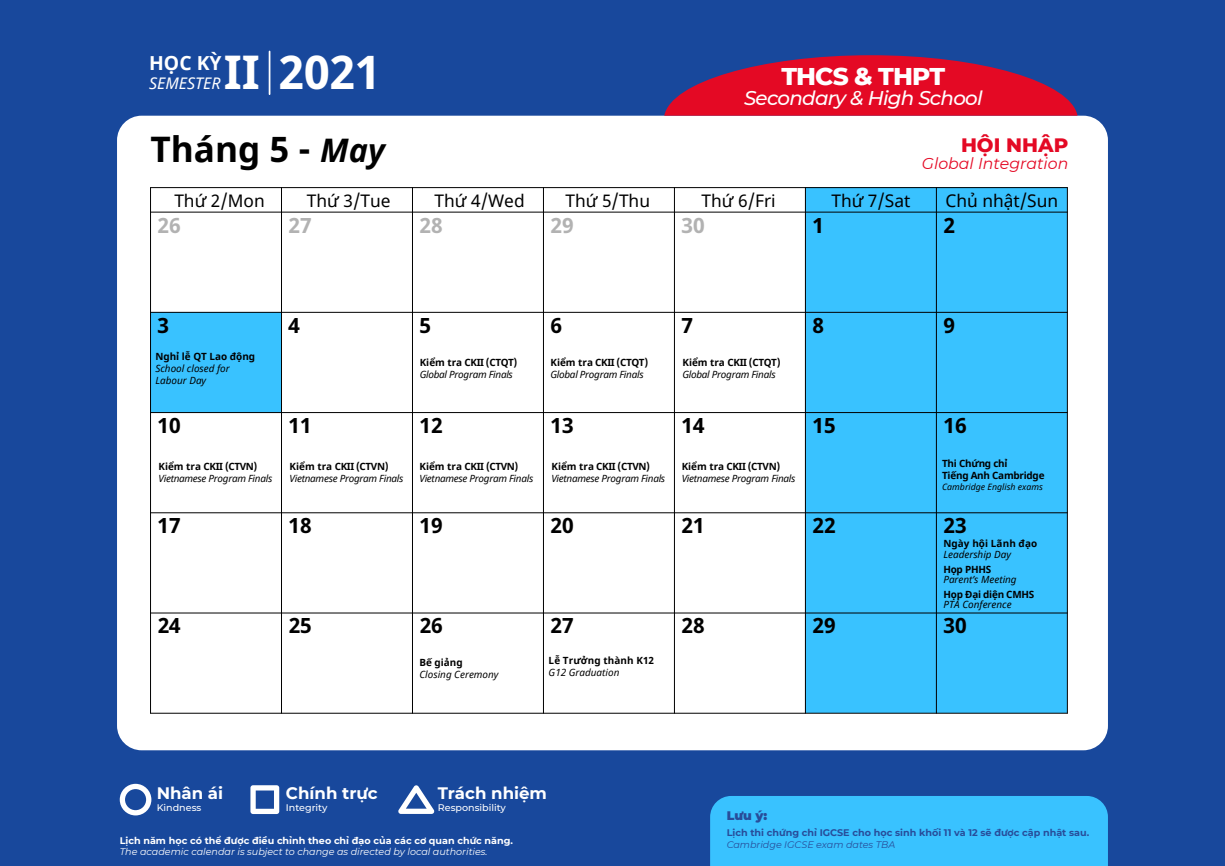
<style>
.page{position:relative;width:1225px;height:866px;background:#18489c}
.page>*{position:absolute;margin:0;border:0;box-sizing:border-box;transform-origin:0 0}
.t1{font:700 46.38px "Noto Sans";color:#fff}
.t2{font:700 35.18px "Noto Sans";color:#000}
.t3{font:800 24.85px "Montserrat";letter-spacing:-.035em;color:#fff}
.t4{font:700 21px "Noto Sans";color:#000}
.t5{font:700 21px "Noto Sans";color:#b2b2b2}
.t6{font:italic 500 19.78px "Montserrat";letter-spacing:-.035em;color:#fff}
.t7{font:800 19.78px "Montserrat";color:#e40924}
.t8{font:700 19.25px "Noto Sans";color:#fff}
.t9{font:17.32px "Noto Sans";color:#000}
.t10{font:700 16.62px "Montserrat";color:#fff}
.t11{font:italic 15.92px "Noto Sans";color:#fff}
.t12{font:italic 15.75px "Montserrat";color:#e40924}
.t13{font:900 12.42px "Montserrat";color:#284d9a}
.t14{font:700 9.97px/12.2px "Noto Sans";letter-spacing:-.025em;color:#000}
.t15{font:italic 9.97px "Noto Sans";letter-spacing:-.025em;color:#000}
.t16{font:italic 9.97px/11.9px "Noto Sans";color:#000}
.t17{font:700 9.97px "Noto Sans";letter-spacing:.01em;color:#000}
.t18{font:700 9.97px "Noto Sans";color:#000}
.t19{font:italic 9.62px "Montserrat";color:#fff}
.t20{font:700 9.62px "Montserrat";color:#fff}
.t21{font:700 9.62px "Montserrat";color:#284d9a}
.t22{font:500 9.62px "Montserrat";color:#fff}
.t23{font:italic 9.62px "Montserrat";color:#284d9a}
.t24{font:italic 8.75px "Noto Sans";color:#000}
.s1{font-style:italic;font-size:32.38px}
</style>
<div class="page">
<svg style="left:120px;top:784px;width:31px;height:31px"></svg>
<svg style="left:398px;top:785px;width:36px;height:29px"></svg>
<svg style="left:250px;top:785px;width:29px;height:29px"></svg>
<div style="left:117px;top:116px;width:991px;height:634px;background:#fff;border-radius:25px"></div>
<div style="left:805px;top:188px;width:131px;height:525px;background:#39c2ff"></div>
<div style="left:150px;top:312px;width:131px;height:100px;background:#39c2ff"></div>
<div style="left:936px;top:188px;width:131px;height:525px;background:#39c2ff"></div>
<hr style="left:150px;top:187px;width:917px;height:1px;background:#000">
<hr style="left:150px;top:713px;width:917px;height:1px;background:#000">
<hr style="left:150px;top:188px;width:1px;height:525px;background:#000">
<hr style="left:1067px;top:188px;width:1px;height:525px;background:#000">
<hr style="left:150px;top:212px;width:917px;height:1px;background:#000">
<hr style="left:150px;top:312px;width:917px;height:1px;background:#000">
<hr style="left:150px;top:412px;width:917px;height:1px;background:#000">
<hr style="left:150px;top:512px;width:917px;height:1px;background:#000">
<hr style="left:150px;top:613px;width:917px;height:1px;background:#000">
<hr style="left:281px;top:188px;width:1px;height:525px;background:#000">
<hr style="left:412px;top:188px;width:1px;height:525px;background:#000">
<hr style="left:543px;top:188px;width:1px;height:525px;background:#000">
<hr style="left:674px;top:188px;width:1px;height:525px;background:#000">
<hr style="left:805px;top:188px;width:1px;height:525px;background:#000">
<hr style="left:936px;top:188px;width:1px;height:525px;background:#000">
<hr style="left:269px;top:51px;width:1px;height:43px;background:#fff">
<div style="left:710px;top:796px;width:398px;height:70px;background:#39c2ff"></div>
<svg style="left:664px;top:55px;width:413px;height:61px"></svg>
<h3 class="t8" style="left:149px;top:50px;width:74px">HỌC KỲ</h3>
<h3 class="t11" style="left:149px;top:72px;width:73px">SEMESTER</h3>
<h1 class="t1" style="left:224px;top:40px;width:158px">II 2021</h1>
<h2 class="t2" style="left:150px;top:124px;width:236px">Tháng 5 - <span class="s1">May</span></h2>
<h3 class="t3" style="left:781px;top:58px;width:165px">THCS &amp; THPT</h3>
<h3 class="t6" style="left:744px;top:84px;width:240px">Secondary &amp; High School</h3>
<h3 class="t7" style="left:961px;top:130px;width:109px">HỘI NHẬP</h3>
<h3 class="t12" style="left:922px;top:153px;width:148px">Global Integration</h3>
<h3 class="t9" style="left:174px;top:189px;width:92px">Thứ 2/Mon</h3>
<h3 class="t9" style="left:307px;top:189px;width:85px">Thứ 3/Tue</h3>
<h3 class="t9" style="left:434px;top:189px;width:92px">Thứ 4/Wed</h3>
<h3 class="t9" style="left:565px;top:189px;width:86px">Thứ 5/Thu</h3>
<h3 class="t9" style="left:701px;top:189px;width:76px">Thứ 6/Fri</h3>
<h3 class="t9" style="left:831px;top:188px;width:81px">Thứ 7/Sat</h3>
<h3 class="t9" style="left:945px;top:189px;width:114px">Chủ nhật/Sun</h3>
<h3 class="t5" style="left:157px;top:210px;width:25px">26</h3>
<h3 class="t5" style="left:288px;top:210px;width:25px">27</h3>
<h3 class="t5" style="left:419px;top:210px;width:25px">28</h3>
<h3 class="t5" style="left:550px;top:210px;width:25px">29</h3>
<h3 class="t5" style="left:681px;top:210px;width:25px">30</h3>
<h3 class="t4" style="left:812px;top:210px;width:13px">1</h3>
<h3 class="t4" style="left:943px;top:210px;width:13px">2</h3>
<h3 class="t4" style="left:158px;top:310px;width:13px">3</h3>
<h3 class="t4" style="left:288px;top:310px;width:13px">4</h3>
<h3 class="t4" style="left:419px;top:310px;width:13px">5</h3>
<h3 class="t4" style="left:550px;top:310px;width:13px">6</h3>
<h3 class="t4" style="left:681px;top:310px;width:13px">7</h3>
<h3 class="t4" style="left:812px;top:310px;width:13px">8</h3>
<h3 class="t4" style="left:943px;top:310px;width:13px">9</h3>
<p class="t18" style="left:155px;top:350px;width:101px">Nghỉ lễ QT Lao động</p>
<p class="t16" style="left:155px;top:362px;width:76px">School closed for<br>Labour Day</p>
<p class="t14" style="left:420px;top:356px;width:99px">Kiểm tra CKII (CTQT)</p>
<p class="t15" style="left:420px;top:367px;width:95px">Global Program Finals</p>
<p class="t14" style="left:550px;top:356px;width:99px">Kiểm tra CKII (CTQT)</p>
<p class="t15" style="left:550px;top:367px;width:95px">Global Program Finals</p>
<p class="t14" style="left:682px;top:356px;width:100px">Kiểm tra CKII (CTQT)</p>
<p class="t15" style="left:682px;top:367px;width:95px">Global Program Finals</p>
<h3 class="t4" style="left:158px;top:410px;width:25px">10</h3>
<h3 class="t4" style="left:288px;top:410px;width:25px">11</h3>
<h3 class="t4" style="left:419px;top:410px;width:25px">12</h3>
<h3 class="t4" style="left:550px;top:410px;width:25px">13</h3>
<h3 class="t4" style="left:681px;top:410px;width:25px">14</h3>
<h3 class="t4" style="left:812px;top:410px;width:25px">15</h3>
<h3 class="t4" style="left:943px;top:410px;width:25px">16</h3>
<p class="t14" style="left:158px;top:461px;width:100px">Kiểm tra CKII (CTVN)</p>
<p class="t15" style="left:158px;top:471px;width:115px">Vietnamese Program Finals</p>
<p class="t14" style="left:289px;top:461px;width:100px">Kiểm tra CKII (CTVN)</p>
<p class="t15" style="left:289px;top:471px;width:115px">Vietnamese Program Finals</p>
<p class="t14" style="left:419px;top:461px;width:100px">Kiểm tra CKII (CTVN)</p>
<p class="t15" style="left:419px;top:471px;width:115px">Vietnamese Program Finals</p>
<p class="t14" style="left:551px;top:461px;width:100px">Kiểm tra CKII (CTVN)</p>
<p class="t15" style="left:551px;top:471px;width:115px">Vietnamese Program Finals</p>
<p class="t14" style="left:681px;top:461px;width:100px">Kiểm tra CKII (CTVN)</p>
<p class="t15" style="left:681px;top:471px;width:115px">Vietnamese Program Finals</p>
<p class="t14" style="left:942px;top:457px;width:104px">Thi Chứng chỉ<br>Tiếng Anh Cambridge</p>
<p class="t24" style="left:942px;top:480px;width:102px">Cambridge English exams</p>
<h3 class="t4" style="left:158px;top:511px;width:25px">17</h3>
<h3 class="t4" style="left:289px;top:511px;width:25px">18</h3>
<h3 class="t4" style="left:419px;top:511px;width:25px">19</h3>
<h3 class="t4" style="left:550px;top:511px;width:25px">20</h3>
<h3 class="t4" style="left:681px;top:511px;width:25px">21</h3>
<h3 class="t4" style="left:812px;top:511px;width:25px">22</h3>
<h3 class="t4" style="left:943px;top:511px;width:25px">23</h3>
<p class="t17" style="left:943px;top:536px;width:95px">Ngày hội Lãnh đạo</p>
<p class="t16" style="left:943px;top:548px;width:69px">Leadership Day</p>
<p class="t14" style="left:943px;top:588px;width:92px">Họp Đại diện CMHS</p>
<p class="t16" style="left:943px;top:598px;width:70px">PTA Conference</p>
<p class="t14" style="left:943px;top:563px;width:49px">Họp PHHS</p>
<p class="t16" style="left:943px;top:573px;width:75px">Parent’s Meeting</p>
<h3 class="t4" style="left:158px;top:611px;width:25px">24</h3>
<h3 class="t4" style="left:289px;top:611px;width:25px">25</h3>
<h3 class="t4" style="left:420px;top:611px;width:25px">26</h3>
<h3 class="t4" style="left:550px;top:611px;width:25px">27</h3>
<h3 class="t4" style="left:681px;top:611px;width:25px">28</h3>
<h3 class="t4" style="left:812px;top:611px;width:25px">29</h3>
<h3 class="t4" style="left:943px;top:611px;width:25px">30</h3>
<h3 class="t10" style="left:157px;top:781px;width:68px">Nhân ái</h3>
<p class="t22" style="left:157px;top:801px;width:46px">Kindness</p>
<h3 class="t10" style="left:286px;top:781px;width:93px">Chính trực</h3>
<p class="t22" style="left:286px;top:801px;width:43px">Integrity</p>
<p class="t14" style="left:419px;top:656px;width:45px">Bế giảng</p>
<p class="t16" style="left:419px;top:668px;width:81px">Closing Ceremony</p>
<p class="t17" style="left:548px;top:654px;width:107px">Lễ Trưởng thành K12</p>
<p class="t16" style="left:548px;top:666px;width:72px">G12 Graduation</p>
<h3 class="t10" style="left:438px;top:781px;width:111px">Trách nhiệm</h3>
<p class="t22" style="left:438px;top:801px;width:70px">Responsibility</p>
<p class="t20" style="left:120px;top:833px;width:395px">Lịch năm học có thể được điều chỉnh theo chỉ đạo của các cơ quan chức năng.</p>
<p class="t19" style="left:120px;top:845px;width:369px">The academic calendar is subject to change as directed by local authorities.</p>
<p class="t13" style="left:726px;top:806px;width:42px">Lưu ý:</p>
<p class="t21" style="left:726px;top:826px;width:364px">Lịch thi chứng chỉ IGCSE cho học sinh khối 11 và 12 sẽ được cập nhật sau.</p>
<p class="t23" style="left:726px;top:838px;width:170px">Cambridge IGCSE exam dates TBA</p>
</div>
